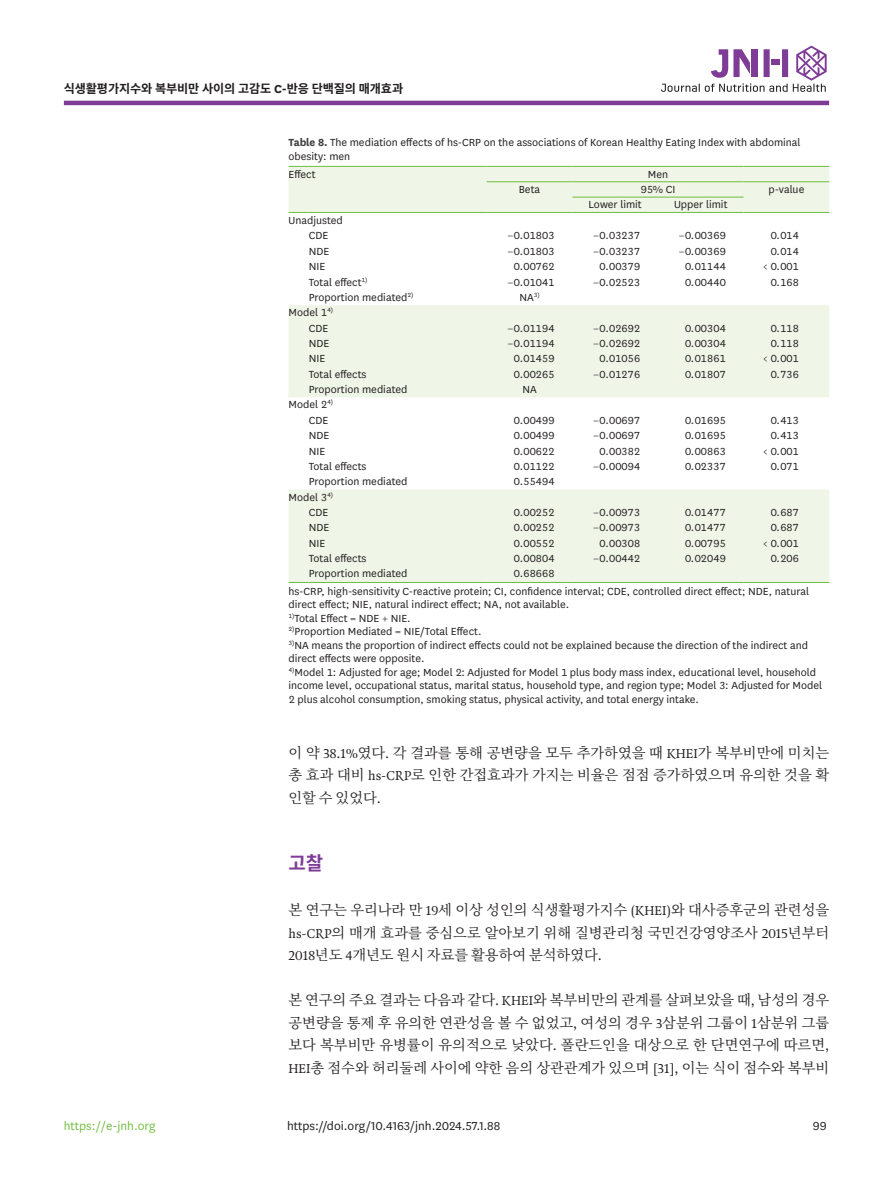
<style>
.page{position:relative;width:893px;height:1191px;background:#fff}
.page>*{position:absolute;margin:0;border:0;box-sizing:border-box;transform-origin:0 0}
.body_title1{font:700 18.9px "Source Han Sans K";color:#7e3c97}
.body_p{font:14.25px/22.5px "Source Han Serif K";color:#231f20;text-align:justify}
.body_p_first{font:14.25px/22.5px "Source Han Serif K";color:#231f20;text-align:justify}
.t1{font:13.5px "National";color:#231f20}
.t2{font:13.5px "National";color:#74bf43}
.t3{font:700 12.15px "Source Han Sans K";letter-spacing:-.01em;color:#231f20}
.t4{font:12px/13.5px "National";color:#231f20}
.s1{font-family:"National";font-size:13.5px}
.s2{font-weight:700;color:#3e3e3f}
.s3{font-family:"Quadraat OT";font-size:13.8px}
</style>
<div class="page">
<hr style="left:64px;top:101px;width:765px;height:4px;background:#7e3c97">
<svg style="left:661px;top:46px;width:166px;height:46px"></svg>
<svg style="left:289px;top:167px;width:540px;height:415px;fill:#eff6e8"></svg>
<svg style="left:289px;top:166px;width:20px;height:1px"></svg>
<hr style="left:309px;top:166px;width:178px;height:1px;background:#74bf43">
<hr style="left:487px;top:166px;width:85px;height:1px;background:#74bf43">
<hr style="left:572px;top:166px;width:86px;height:1px;background:#74bf43">
<hr style="left:658px;top:166px;width:86px;height:1px;background:#74bf43">
<hr style="left:744px;top:166px;width:85px;height:1px;background:#74bf43">
<hr style="left:487px;top:181px;width:85px;height:1px;background:#74bf43">
<hr style="left:572px;top:181px;width:86px;height:1px;background:#74bf43">
<hr style="left:658px;top:181px;width:86px;height:1px;background:#74bf43">
<hr style="left:744px;top:181px;width:85px;height:1px;background:#74bf43">
<hr style="left:572px;top:197px;width:86px;height:1px;background:#74bf43">
<hr style="left:658px;top:197px;width:86px;height:1px;background:#74bf43">
<svg style="left:289px;top:212px;width:20px;height:1px"></svg>
<hr style="left:309px;top:212px;width:178px;height:1px;background:#74bf43">
<hr style="left:487px;top:212px;width:85px;height:1px;background:#74bf43">
<hr style="left:572px;top:212px;width:86px;height:1px;background:#74bf43">
<hr style="left:658px;top:212px;width:86px;height:1px;background:#74bf43">
<hr style="left:744px;top:212px;width:85px;height:1px;background:#74bf43">
<svg style="left:289px;top:582px;width:20px;height:1px"></svg>
<hr style="left:309px;top:582px;width:178px;height:1px;background:#74bf43">
<hr style="left:487px;top:582px;width:85px;height:1px;background:#74bf43">
<hr style="left:572px;top:582px;width:86px;height:1px;background:#74bf43">
<hr style="left:658px;top:582px;width:86px;height:1px;background:#74bf43">
<hr style="left:744px;top:582px;width:85px;height:1px;background:#74bf43">
<p class="t3" style="left:64px;top:81px;width:341px">식생활평가지수와 복부비만 사이의 고감도 <span class="s1">C-</span>반응 단백질의 매개효과</p>
<p class="t4" style="left:289px;top:135px;width:514px"><span class="s2">Table 8.</span> The mediation effects of hs-CRP on the associations of Korean Healthy Eating Index with abdominal obesity: men</p>
<p class="t4" style="left:289px;top:166px;width:29px">Effect</p>
<p class="t4" style="left:648px;top:166px;width:22px">Men</p>
<p class="t4" style="left:519px;top:182px;width:23px">Beta</p>
<p class="t4" style="left:640px;top:182px;width:37px">95% CI</p>
<p class="t4" style="left:768px;top:182px;width:37px">p-value</p>
<p class="t4" style="left:588px;top:197px;width:55px">Lower limit</p>
<p class="t4" style="left:674px;top:197px;width:55px">Upper limit</p>
<p class="t4" style="left:289px;top:212px;width:56px;line-height:15.3px;text-align:center">Unadjusted<br>CDE</p>
<p class="t4" style="left:507px;top:228px;width:49px">−0.01803</p>
<p class="t4" style="left:593px;top:228px;width:49px">−0.03237</p>
<p class="t4" style="left:679px;top:228px;width:49px">−0.00369</p>
<p class="t4" style="left:770px;top:228px;width:30px">0.014</p>
<p class="t4" style="left:309px;top:244px;width:22px">NDE</p>
<p class="t4" style="left:507px;top:244px;width:49px">−0.01803</p>
<p class="t4" style="left:593px;top:244px;width:49px">−0.03237</p>
<p class="t4" style="left:679px;top:244px;width:49px">−0.00369</p>
<p class="t4" style="left:770px;top:244px;width:30px">0.014</p>
<p class="t4" style="left:309px;top:259px;width:18px">NIE</p>
<p class="t4" style="left:513px;top:259px;width:43px">0.00762</p>
<p class="t4" style="left:599px;top:259px;width:43px">0.00379</p>
<p class="t4" style="left:685px;top:259px;width:43px">0.01144</p>
<p class="t4" style="left:763px;top:259px;width:38px">&lt; 0.001</p>
<p class="t4" style="left:309px;top:274px;width:60px">Total effect<sup>1)</sup></p>
<p class="t4" style="left:507px;top:274px;width:49px">−0.01041</p>
<p class="t4" style="left:593px;top:274px;width:49px">−0.02523</p>
<p class="t4" style="left:685px;top:274px;width:43px">0.00440</p>
<p class="t4" style="left:770px;top:274px;width:30px">0.168</p>
<p class="t4" style="left:309px;top:290px;width:106px">Proportion mediated<sup>2)</sup></p>
<p class="t4" style="left:519px;top:290px;width:22px">NA<sup>3)</sup></p>
<p class="t4" style="left:309px;top:304px;width:26px;line-height:15.3px;text-indent:-20px">Model 1<sup>4)<br></sup>CDE</p>
<p class="t4" style="left:507px;top:321px;width:49px">−0.01194</p>
<p class="t4" style="left:593px;top:321px;width:49px">−0.02692</p>
<p class="t4" style="left:685px;top:321px;width:43px">0.00304</p>
<p class="t4" style="left:770px;top:321px;width:30px">0.118</p>
<p class="t4" style="left:309px;top:336px;width:22px">NDE</p>
<p class="t4" style="left:507px;top:336px;width:49px">−0.01194</p>
<p class="t4" style="left:593px;top:336px;width:49px">−0.02692</p>
<p class="t4" style="left:685px;top:336px;width:43px">0.00304</p>
<p class="t4" style="left:770px;top:336px;width:30px">0.118</p>
<p class="t4" style="left:309px;top:351px;width:18px">NIE</p>
<p class="t4" style="left:513px;top:351px;width:43px">0.01459</p>
<p class="t4" style="left:599px;top:351px;width:43px">0.01056</p>
<p class="t4" style="left:685px;top:351px;width:43px">0.01861</p>
<p class="t4" style="left:763px;top:351px;width:38px">&lt; 0.001</p>
<p class="t4" style="left:309px;top:367px;width:59px">Total effects</p>
<p class="t4" style="left:513px;top:367px;width:43px">0.00265</p>
<p class="t4" style="left:593px;top:367px;width:49px">−0.01276</p>
<p class="t4" style="left:685px;top:367px;width:43px">0.01807</p>
<p class="t4" style="left:770px;top:367px;width:30px">0.736</p>
<p class="t4" style="left:309px;top:382px;width:100px">Proportion mediated</p>
<p class="t4" style="left:522px;top:382px;width:16px">NA</p>
<p class="t4" style="left:309px;top:396px;width:26px;line-height:15.3px;text-indent:-20px">Model 2<sup>4)<br></sup>CDE</p>
<p class="t4" style="left:513px;top:413px;width:43px">0.00499</p>
<p class="t4" style="left:593px;top:413px;width:49px">−0.00697</p>
<p class="t4" style="left:685px;top:413px;width:43px">0.01695</p>
<p class="t4" style="left:770px;top:413px;width:30px">0.413</p>
<p class="t4" style="left:309px;top:428px;width:22px">NDE</p>
<p class="t4" style="left:513px;top:428px;width:43px">0.00499</p>
<p class="t4" style="left:593px;top:428px;width:49px">−0.00697</p>
<p class="t4" style="left:685px;top:428px;width:43px">0.01695</p>
<p class="t4" style="left:770px;top:428px;width:30px">0.413</p>
<p class="t4" style="left:309px;top:443px;width:18px">NIE</p>
<p class="t4" style="left:513px;top:443px;width:43px">0.00622</p>
<p class="t4" style="left:599px;top:443px;width:43px">0.00382</p>
<p class="t4" style="left:685px;top:443px;width:43px">0.00863</p>
<p class="t4" style="left:763px;top:443px;width:38px">&lt; 0.001</p>
<p class="t4" style="left:309px;top:459px;width:59px">Total effects</p>
<p class="t4" style="left:513px;top:459px;width:43px">0.01122</p>
<p class="t4" style="left:593px;top:459px;width:49px">−0.00094</p>
<p class="t4" style="left:685px;top:459px;width:43px">0.02337</p>
<p class="t4" style="left:770px;top:459px;width:30px">0.071</p>
<p class="t4" style="left:309px;top:474px;width:100px">Proportion mediated</p>
<p class="t4" style="left:513px;top:474px;width:43px">0.55494</p>
<p class="t4" style="left:309px;top:489px;width:26px;line-height:15.3px;text-indent:-20px">Model 3<sup>4)<br></sup>CDE</p>
<p class="t4" style="left:513px;top:505px;width:43px">0.00252</p>
<p class="t4" style="left:593px;top:505px;width:49px">−0.00973</p>
<p class="t4" style="left:685px;top:505px;width:43px">0.01477</p>
<p class="t4" style="left:770px;top:505px;width:30px">0.687</p>
<p class="t4" style="left:309px;top:520px;width:22px">NDE</p>
<p class="t4" style="left:513px;top:520px;width:43px">0.00252</p>
<p class="t4" style="left:593px;top:520px;width:49px">−0.00973</p>
<p class="t4" style="left:685px;top:520px;width:43px">0.01477</p>
<p class="t4" style="left:770px;top:520px;width:30px">0.687</p>
<p class="t4" style="left:309px;top:536px;width:18px">NIE</p>
<p class="t4" style="left:513px;top:536px;width:43px">0.00552</p>
<p class="t4" style="left:599px;top:536px;width:43px">0.00308</p>
<p class="t4" style="left:685px;top:536px;width:43px">0.00795</p>
<p class="t4" style="left:763px;top:536px;width:38px">&lt; 0.001</p>
<p class="t4" style="left:309px;top:551px;width:59px">Total effects</p>
<p class="t4" style="left:513px;top:551px;width:43px">0.00804</p>
<p class="t4" style="left:593px;top:551px;width:49px">−0.00442</p>
<p class="t4" style="left:685px;top:551px;width:43px">0.02049</p>
<p class="t4" style="left:770px;top:551px;width:30px">0.206</p>
<p class="t4" style="left:309px;top:566px;width:100px">Proportion mediated</p>
<p class="t4" style="left:289px;top:564px;width:522px;line-height:17.4px;text-indent:225px">0.68668<br>hs-CRP, high-sensitivity C-reactive protein; CI, confidence interval; CDE, controlled direct effect; NDE, natural</p>
<p class="t4" style="left:289px;top:597px;width:535px">direct effect; NIE, natural indirect effect; NA, not available.<br><sup>1)</sup>Total Effect = NDE + NIE.<br><sup>2)</sup>Proportion Mediated = NIE/Total Effect.<br><sup>3)</sup>NA means the proportion of indirect effects could not be explained because the direction of the indirect and direct effects were opposite.<br><sup>4)</sup>Model 1: Adjusted for age; Model 2: Adjusted for Model 1 plus body mass index, educational level, household income level, occupational status, marital status, household type, and region type; Model 3: Adjusted for Model 2 plus alcohol consumption, smoking status, physical activity, and total energy intake.</p>
<p class="body_p" style="left:289px;top:741px;width:542px">이 약 <span class="s3">38.1%</span>였다<span class="s3">.</span> 각 결과를 통해 공변량을 모두 추가하였을 때 <span class="s3">KHEI</span>가 복부비만에 미치는 총 효과 대비 <span class="s3">hs-CRP</span>로 인한 간접효과가 가지는 비율은 점점 증가하였으며 유의한 것을 확 인할 수 있었다<span class="s3">.</span></p>
<p class="t2" style="left:64px;top:1116px;width:93px">https://e-jnh.org</p>
<p class="body_title1" style="left:289px;top:852px;width:36px">고찰</p>
<p class="body_p_first" style="left:289px;top:899px;width:542px">본 연구는 우리나라 만 <span class="s3">19</span>세 이상 성인의 식생활평가지수 <span class="s3">(KHEI)</span>와 대사증후군의 관련성을 <span class="s3">hs-CRP</span>의 매개 효과를 중심으로 알아보기 위해 질병관리청 국민건강영양조사 <span class="s3">2015</span>년부터 <span class="s3">2018</span>년도 <span class="s3">4</span>개년도 원시 자료를 활용하여 분석하였다<span class="s3">.</span></p>
<p class="body_p" style="left:289px;top:989px;width:542px">본 연구의 주요 결과는 다음과 같다<span class="s3">. KHEI</span>와 복부비만의 관계를 살펴보았을 때<span class="s3">,</span> 남성의 경우 공변량을 통제 후 유의한 연관성을 볼 수 없었고<span class="s3">,</span> 여성의 경우 <span class="s3">3</span>삼분위 그룹이 <span class="s3">1</span>삼분위 그룹 보다 복부비만 유병률이 유의적으로 낮았다<span class="s3">.</span> 폴란드인을 대상으로 한 단면연구에 따르면<span class="s3">, HEI</span>총 점수와 허리둘레 사이에 약한 음의 상관관계가 있으며 <span class="s3">[31],</span> 이는 식이 점수와 복부비</p>
<p class="t1" style="left:287px;top:1116px;width:215px">https://doi.org/10.4163/jnh.2024.57.1.88</p>
<p class="t1" style="left:813px;top:1116px;width:15px">99</p>
</div>
